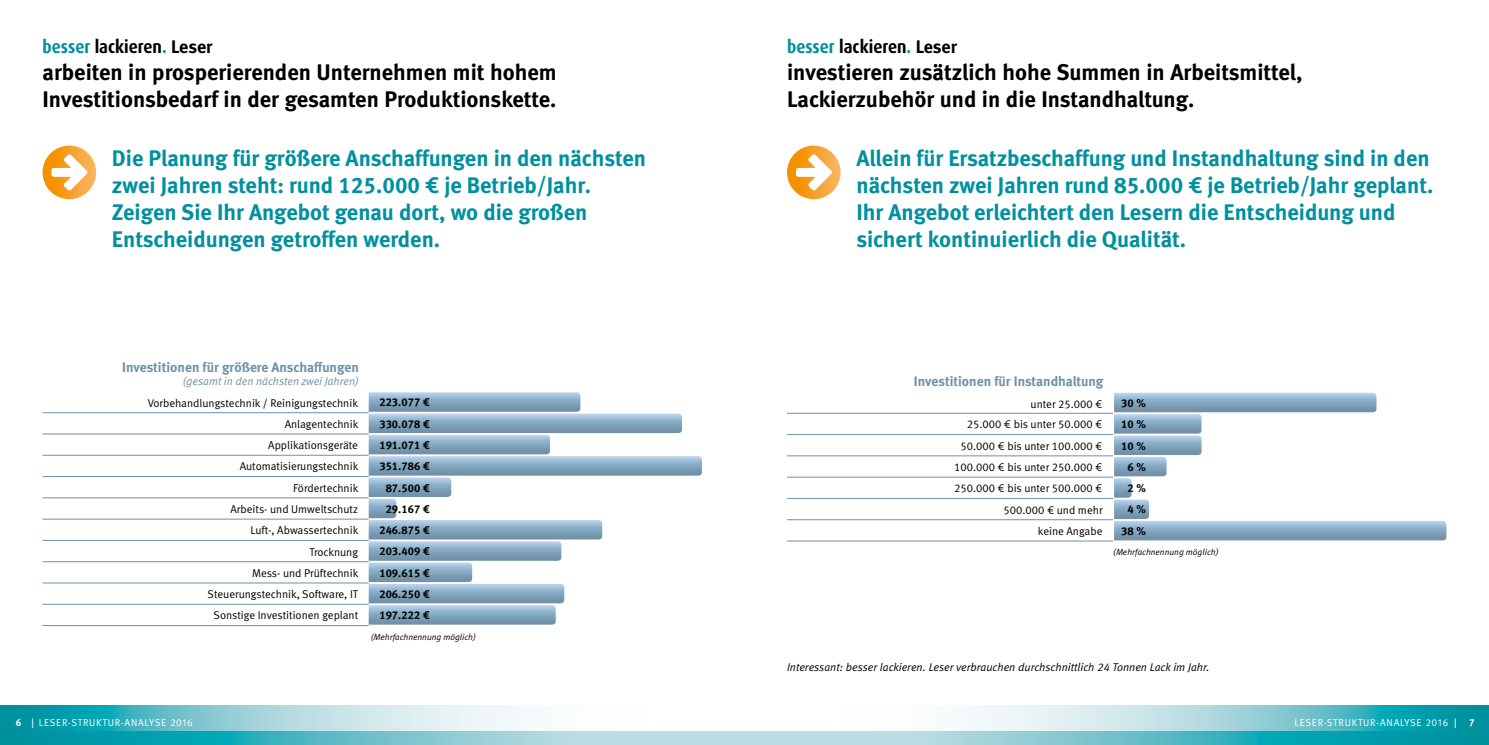
<style>
.page{position:relative;width:1489px;height:745px;background:#fff}
.page>*{position:absolute;margin:0;border:0;box-sizing:border-box;transform-origin:0 0}
.t1{font:22.5px/27px "Meta Bold LF";color:#00909f}
.t2{font:22.5px/27px "Meta Bold LF";color:#000}
.t3{font:700 18.12px "Dax OT";color:#000;scale:.9 1}
.t4{font:13.75px "Meta Bold LF";color:#7091a7}
.t5{font:11.25px "Meta Normal LF";color:#000}
.t6{font:11.25px "Meta Bold LF";color:#000}
.t7{font:italic 11.25px "Meta Normal LF";color:#000}
.t8{font:italic 11.25px "Meta Normal LF";color:#7091a7}
.t9{font:10px "Meta Normal";letter-spacing:.075em;color:#fff}
.t10{font:italic 8.75px "Meta Normal LF";color:#000}
.s1{color:#00909f}
.s2{font-family:"Meta Bold LF";font-weight:400}
.s3{font-family:"Meta Bold LF"}
.s4{font-family:"Meta Book LF"}
.s5{font-family:"Meta Normal Expert"}
</style>
<div class="page">
<svg style="left:0;top:705px;width:532px;height:26px;background:#8cced5"></svg>
<svg style="left:0;top:731px;width:744px;height:13px;background:#60bdc7"></svg>
<svg style="left:958px;top:705px;width:530px;height:26px;background:#8cced6"></svg>
<svg style="left:744px;top:731px;width:744px;height:13px;background:#61bdc7"></svg>
<svg style="left:369px;top:392px;width:333px;height:232px"></svg>
<hr style="left:43px;top:412px;width:326px;height:1px;background:#7091a7">
<hr style="left:43px;top:433px;width:326px;height:1px;background:#7091a7">
<hr style="left:43px;top:455px;width:326px;height:1px;background:#7091a7">
<hr style="left:43px;top:476px;width:326px;height:1px;background:#7091a7">
<hr style="left:43px;top:497px;width:326px;height:1px;background:#7091a7">
<hr style="left:43px;top:518px;width:326px;height:1px;background:#7091a7">
<hr style="left:43px;top:540px;width:326px;height:1px;background:#7091a7">
<hr style="left:43px;top:561px;width:326px;height:1px;background:#7091a7">
<hr style="left:43px;top:582px;width:326px;height:1px;background:#7091a7">
<hr style="left:43px;top:603px;width:326px;height:1px;background:#7091a7">
<hr style="left:43px;top:625px;width:326px;height:1px;background:#7091a7">
<svg style="left:1113px;top:392px;width:333px;height:148px"></svg>
<hr style="left:787px;top:413px;width:326px;height:1px;background:#7091a7">
<hr style="left:787px;top:434px;width:326px;height:1px;background:#7091a7">
<hr style="left:787px;top:455px;width:326px;height:1px;background:#7091a7">
<hr style="left:787px;top:476px;width:326px;height:1px;background:#7091a7">
<hr style="left:787px;top:498px;width:326px;height:1px;background:#7091a7">
<hr style="left:787px;top:519px;width:326px;height:1px;background:#7091a7">
<hr style="left:787px;top:540px;width:326px;height:1px;background:#7091a7">
<h2 class="t3" style="left:43px;top:35px;width:190px"><span class="s1">besser</span> lackieren<span class="s1">.</span> <span class="s2">Leser</span></h2>
<h1 class="t2" style="left:43px;top:59px;width:515px">arbeiten in prosperierenden Unternehmen mit hohem<br>Investitionsbedarf in der gesamten Produktionskette.</h1>
<h2 class="t3" style="left:787px;top:35px;width:190px"><span class="s1">besser</span> lackieren<span class="s1">.</span> <span class="s2">Leser</span></h2>
<h1 class="t2" style="left:787px;top:59px;width:517px">investieren zusätzlich hohe Summen in Arbeitsmittel,<br>Lackierzubehör und in die Instandhaltung.</h1>
<h1 class="t1" style="left:112px;top:145px;width:535px">Die Planung für größere Anschaffungen in den nächsten zwei Jahren steht: rund 125.000 € je Betrieb/Jahr.<br>Zeigen Sie Ihr Angebot genau dort, wo die großen Entscheidungen getroffen werden.</h1>
<h1 class="t1" style="left:856px;top:145px;width:578px">Allein für Ersatzbeschaffung und Instandhaltung sind in den nächsten zwei Jahren rund 85.000 € je Betrieb/Jahr geplant.<br>Ihr Angebot erleichtert den Lesern die Entscheidung und sichert kontinuierlich die Qualität.</h1>
<p class="t4" style="left:122px;top:358px;width:238px">Investitionen für größere Anschaffungen</p>
<p class="t8" style="left:183px;top:374px;width:178px">(gesamt in den nächsten zwei Jahren)</p>
<p class="t5" style="left:148px;top:396px;width:212px">Vorbehandlungstechnik / Reinigungstechnik</p>
<p class="t6" style="left:379px;top:395px;width:52px">223.077 €</p>
<p class="t5" style="left:285px;top:417px;width:75px">Anlagentechnik</p>
<p class="t6" style="left:379px;top:417px;width:52px">330.078 €</p>
<p class="t5" style="left:268px;top:438px;width:91px">Applikationsgeräte</p>
<p class="t6" style="left:379px;top:438px;width:52px">191.071 €</p>
<p class="t5" style="left:240px;top:459px;width:120px">Automatisierungstechnik</p>
<p class="t6" style="left:379px;top:459px;width:52px">351.786 €</p>
<p class="t5" style="left:293px;top:481px;width:67px">Fördertechnik</p>
<p class="t6" style="left:385px;top:480px;width:46px">87.500 €</p>
<p class="t5" style="left:230px;top:502px;width:129px">Arbeits- und Umweltschutz</p>
<p class="t6" style="left:385px;top:502px;width:46px">29.167 €</p>
<p class="t5" style="left:250px;top:523px;width:109px">Luft-, Abwassertechnik</p>
<p class="t6" style="left:379px;top:523px;width:52px">246.875 €</p>
<p class="t5" style="left:309px;top:544px;width:50px">Trocknung</p>
<p class="t6" style="left:379px;top:544px;width:52px">203.409 €</p>
<p class="t5" style="left:252px;top:566px;width:108px">Mess- und Prüftechnik</p>
<p class="t6" style="left:379px;top:565px;width:52px">109.615 €</p>
<p class="t5" style="left:208px;top:587px;width:152px">Steuerungstechnik, Software, IT</p>
<p class="t6" style="left:379px;top:587px;width:52px">206.250 €</p>
<p class="t5" style="left:213px;top:608px;width:146px">Sonstige Investitionen geplant</p>
<p class="t6" style="left:379px;top:608px;width:52px">197.222 €</p>
<p class="t10" style="left:370px;top:631px;width:107px">(Mehrfachnennung möglich)</p>
<p class="t4" style="left:913px;top:372px;width:191px">Investitionen für Instandhaltung</p>
<p class="t5" style="left:1030px;top:397px;width:73px">unter 25.000 €</p>
<p class="t6" style="left:1121px;top:396px;width:26px">30 %</p>
<p class="t5" style="left:966px;top:417px;width:137px">25.000 € bis unter 50.000 €</p>
<p class="t6" style="left:1121px;top:417px;width:26px">10 %</p>
<p class="t5" style="left:960px;top:439px;width:144px">50.000 € bis unter 100.000 €</p>
<p class="t6" style="left:1121px;top:438px;width:26px">10 %</p>
<p class="t5" style="left:954px;top:460px;width:150px">100.000 € bis unter 250.000 €</p>
<p class="t6" style="left:1127px;top:460px;width:20px">6 %</p>
<p class="t5" style="left:954px;top:481px;width:150px">250.000 € bis unter 500.000 €</p>
<p class="t6" style="left:1127px;top:481px;width:20px">2 %</p>
<p class="t5" style="left:1003px;top:503px;width:100px">500.000 € und mehr</p>
<p class="t6" style="left:1127px;top:502px;width:20px">4 %</p>
<p class="t5" style="left:1037px;top:524px;width:66px">keine Angabe</p>
<p class="t6" style="left:1121px;top:524px;width:26px">38 %</p>
<p class="t10" style="left:1113px;top:546px;width:107px">(Mehrfachnennung möglich)</p>
<p class="t7" style="left:787px;top:659px;width:424px">Interessant: besser lackieren. Leser verbrauchen durchschnittlich 24 Tonnen Lack im Jahr.</p>
<p class="t9" style="left:16px;top:716px;width:178px"><span class="s3">6</span> <span class="s4">|</span> LESER-STRUKTUR-ANALYSE <span class="s5">2016</span></p>
<p class="t9" style="left:1294px;top:716px;width:182px">LESER-STRUKTUR-ANALYSE <span class="s5">2016</span> <span class="s4">|</span> <span class="s3">7</span></p>
</div>
